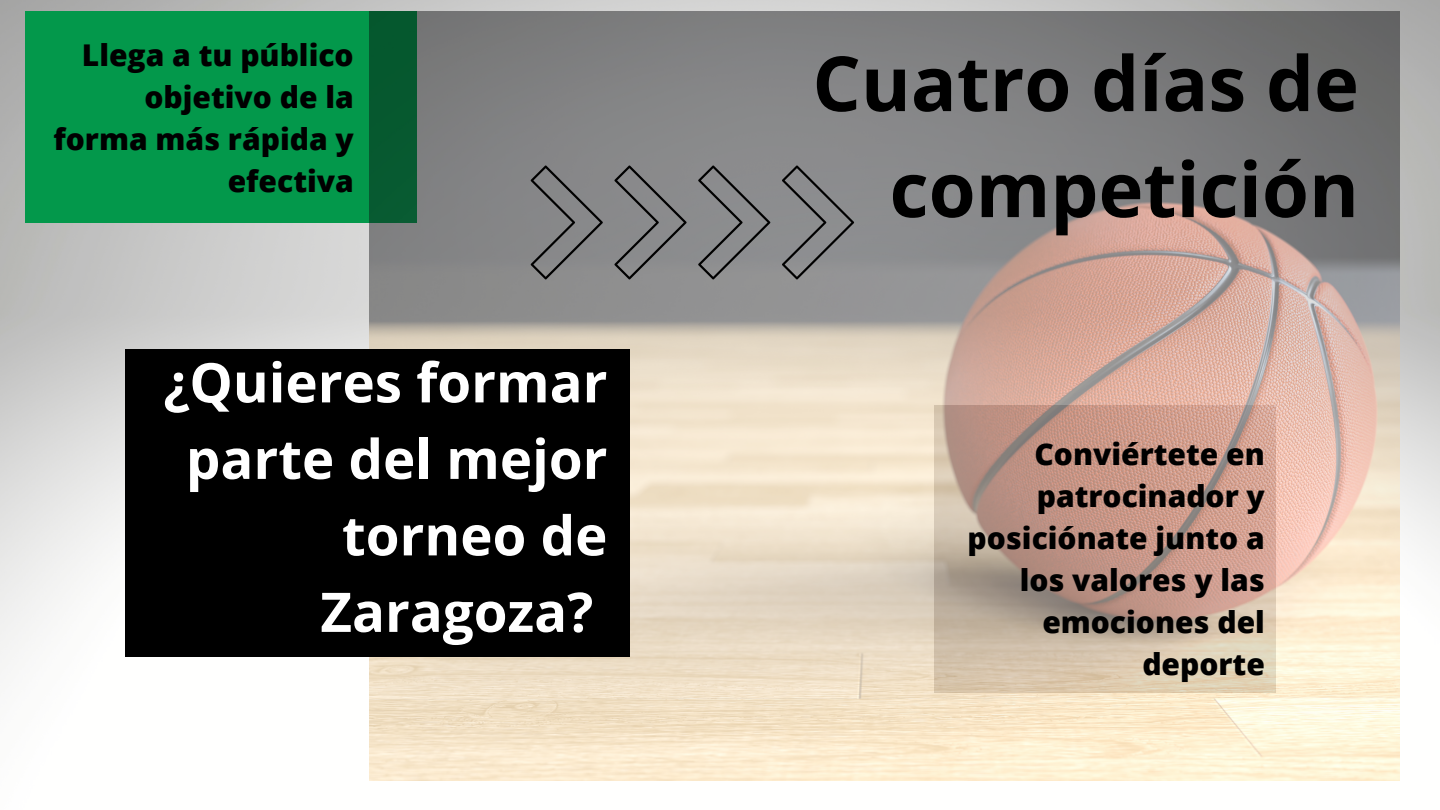
<style>
.page{position:relative;width:1440px;height:810px;background:#fff}
.page>*{position:absolute;margin:0;border:0;box-sizing:border-box;transform-origin:0 0}
.t1{font:700 76px/106px "Open Sans";color:#000;text-align:right}
.t2{font:700 54.6px/76.5px "Open Sans";color:#fff;text-align:right}
.t3{font:800 30px/42px "Open Sans";color:#000;text-align:right}
</style>
<div class="page">
<img style="left:0;top:0;width:1440px;height:781px">
<div style="left:26px;top:11px;width:391px;height:212px;background:#03984b"></div>
<img style="left:370px;top:11px;width:1030px;height:769px">
<div style="left:125px;top:349px;width:505px;height:308px;background:#000"></div>
<svg style="left:782px;top:166px;width:72px;height:113px;background:#818183"></svg>
<svg style="left:698px;top:166px;width:72px;height:113px;background:#808182"></svg>
<svg style="left:614px;top:166px;width:73px;height:113px;background:#7d7d7f"></svg>
<svg style="left:531px;top:166px;width:72px;height:113px;background:#7c7c7e"></svg>
<p class="t3" style="left:53px;top:33px;width:302px">Llega a tu público objetivo de la forma más rápida y efectiva</p>
<h2 class="t2" style="left:163px;top:343px;width:446px">¿Quieres formar parte del mejor torneo de<br>Zaragoza?</h2>
<h1 class="t1" style="left:812px;top:29px;width:548px">Cuatro días de competición</h1>
<p class="t3" style="left:968px;top:433px;width:299px">Conviértete en patrocinador y posiciónate junto a los valores y las emociones del deporte</p>
</div>
